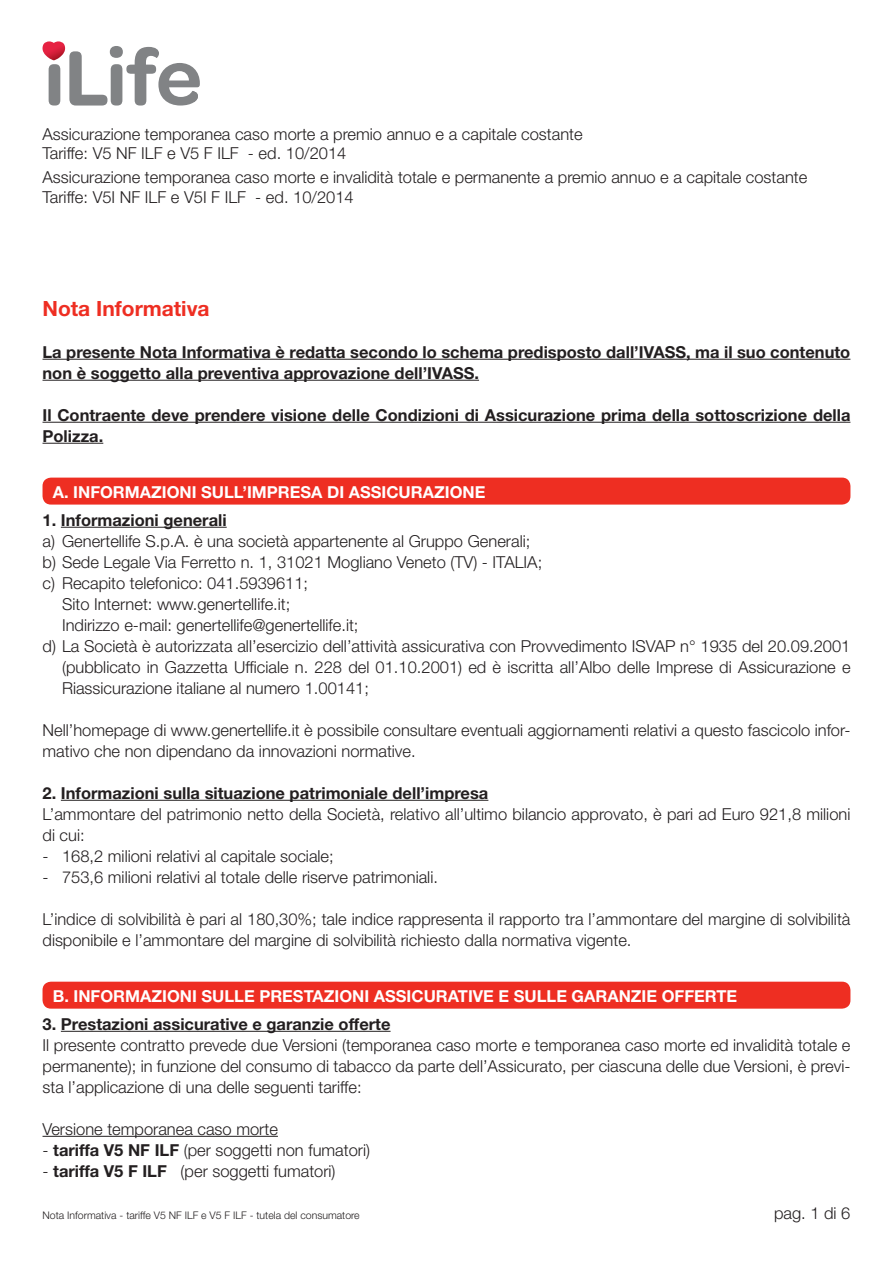
<style>
.page{position:relative;width:893px;height:1263px;background:#fff}
.page>*{position:absolute;margin:0;border:0;box-sizing:border-box;transform-origin:0 0}
.t1{font:700 21px "Helvetica Neue";color:#ee2e22}
.t2{font:300 16.5px/21px "Helvetica Neue";color:#231f20}
.t3{font:700 16.5px/21px "Helvetica Neue";color:#231f20}
.t4{font:700 16.5px "Helvetica Neue";color:#fff}
.t5{font:300 10.5px "Helvetica Neue";color:#231f20}
.s1{font-weight:700}
</style>
<div class="page">
<hr style="left:43px;top:359px;width:807px;height:1px;background:#231f20">
<hr style="left:43px;top:380px;width:436px;height:1px;background:#231f20">
<hr style="left:43px;top:422px;width:807px;height:1px;background:#231f20">
<hr style="left:43px;top:443px;width:60px;height:1px;background:#231f20">
<hr style="left:61px;top:527px;width:166px;height:1px;background:#231f20">
<hr style="left:61px;top:800px;width:427px;height:1px;background:#231f20">
<hr style="left:61px;top:1031px;width:330px;height:1px;background:#231f20">
<hr style="left:43px;top:1136px;width:235px;height:1px;background:#231f20">
<div style="left:43px;top:478px;width:807px;height:27px;background:#ee2e22;border-radius:9px"></div>
<div style="left:43px;top:982px;width:807px;height:27px;background:#ee2e22;border-radius:9px"></div>
<svg style="left:126px;top:47px;width:74px;height:59px"></svg>
<div style="left:111px;top:64px;width:11px;height:42px;background:#818385;border-radius:5px"></div>
<div style="left:110px;top:46px;width:13px;height:12px;background:#818385;border-radius:50%"></div>
<svg style="left:43px;top:41px;width:64px;height:65px"></svg>
<p class="t2" style="left:43px;top:123px;width:542px;line-height:19.8px">Assicurazione temporanea caso morte a premio annuo e a capitale costante<br>Tariffe: V5 NF ILF e V5 F ILF - ed. 10/2014</p>
<p class="t2" style="left:43px;top:167px;width:766px;line-height:19.8px">Assicurazione temporanea caso morte e invalidità totale e permanente a premio annuo e a capitale costante<br>Tariffe: V5I NF ILF e V5I F ILF - ed. 10/2014</p>
<p class="t1" style="left:43px;top:295px;width:169px">Nota Informativa</p>
<p class="t3" style="left:43px;top:341px;width:809px">La presente Nota Informativa è redatta secondo lo schema predisposto dall’IVASS, ma il suo contenuto non è soggetto alla preventiva approvazione dell’IVASS.</p>
<p class="t3" style="left:43px;top:404px;width:809px">Il Contraente deve prendere visione delle Condizioni di Assicurazione prima della sottoscrizione della<br>Polizza.</p>
<p class="t4" style="left:53px;top:481px;width:434px">A. INFORMAZIONI SULL’IMPRESA DI ASSICURAZIONE</p>
<p class="t3" style="left:43px;top:509px;width:186px">1. Informazioni generali</p>
<p class="t2" style="left:43px;top:530px;width:489px">a) Genertellife S.p.A. è una società appartenente al Gruppo Generali;</p>
<p class="t2" style="left:43px;top:551px;width:501px">b) Sede Legale Via Ferretto n. 1, 31021 Mogliano Veneto (TV) - ITALIA;</p>
<p class="t2" style="left:43px;top:572px;width:267px">c) Recapito telefonico: 041.5939611;</p>
<p class="t2" style="left:62px;top:593px;width:230px">Sito Internet: www.genertellife.it;</p>
<p class="t2" style="left:62px;top:614px;width:298px">Indirizzo e-mail: genertellife@genertellife.it;</p>
<p class="t2" style="left:43px;top:635px;width:809px">d) La Società è autorizzata all’esercizio dell’attività assicurativa con Provvedimento ISVAP n° 1935 del 20.09.2001</p>
<p class="t2" style="left:62px;top:656px;width:790px">(pubblicato in Gazzetta Ufficiale n. 228 del 01.10.2001) ed è iscritta all’Albo delle Imprese di Assicurazione e</p>
<p class="t2" style="left:62px;top:677px;width:308px">Riassicurazione italiane al numero 1.00141;</p>
<p class="t2" style="left:43px;top:719px;width:809px">Nell’homepage di www.genertellife.it è possibile consultare eventuali aggiornamenti relativi a questo fascicolo infor&shy;mativo che non dipendano da innovazioni normative.</p>
<p class="t3" style="left:43px;top:782px;width:447px">2. Informazioni sulla situazione patrimoniale dell’impresa</p>
<p class="t2" style="left:43px;top:803px;width:809px">L’ammontare del patrimonio netto della Società, relativo all’ultimo bilancio approvato, è pari ad Euro 921,8 milioni di cui:</p>
<p class="t2" style="left:43px;top:845px;width:293px">- 168,2 milioni relativi al capitale sociale;</p>
<p class="t2" style="left:43px;top:866px;width:397px">- 753,6 milioni relativi al totale delle riserve patrimoniali.</p>
<p class="t2" style="left:43px;top:908px;width:809px">L’indice di solvibilità è pari al 180,30%; tale indice rappresenta il rapporto tra l’ammontare del margine di solvibilità disponibile e l’ammontare del margine di solvibilità richiesto dalla normativa vigente.</p>
<p class="t4" style="left:53px;top:985px;width:686px">B. INFORMAZIONI SULLE PRESTAZIONI ASSICURATIVE E SULLE GARANZIE OFFERTE</p>
<p class="t3" style="left:43px;top:1013px;width:350px">3. Prestazioni assicurative e garanzie offerte</p>
<p class="t2" style="left:43px;top:1034px;width:809px;text-align:justify">Il presente contratto prevede due Versioni (temporanea caso morte e temporanea caso morte ed invalidità totale e permanente); in funzione del consumo di tabacco da parte dell’Assicurato, per ciascuna delle due Versioni, è previ&shy;sta l’applicazione di una delle seguenti tariffe:</p>
<p class="t2" style="left:43px;top:1118px;width:237px">Versione temporanea caso morte</p>
<p class="t2" style="left:43px;top:1139px;width:329px">- <span class="s1">tariffa V5 NF ILF</span> (per soggetti non fumatori)</p>
<p class="t2" style="left:43px;top:1160px;width:295px">- <span class="s1">tariffa V5 F ILF</span> (per soggetti fumatori)</p>
<p class="t5" style="left:43px;top:1208px;width:319px">Nota Informativa - tariffe V5 NF ILF e V5 F ILF - tutela del consumatore</p>
<p class="t2" style="left:774px;top:1202px;width:78px">pag. 1 di 6</p>
</div>
